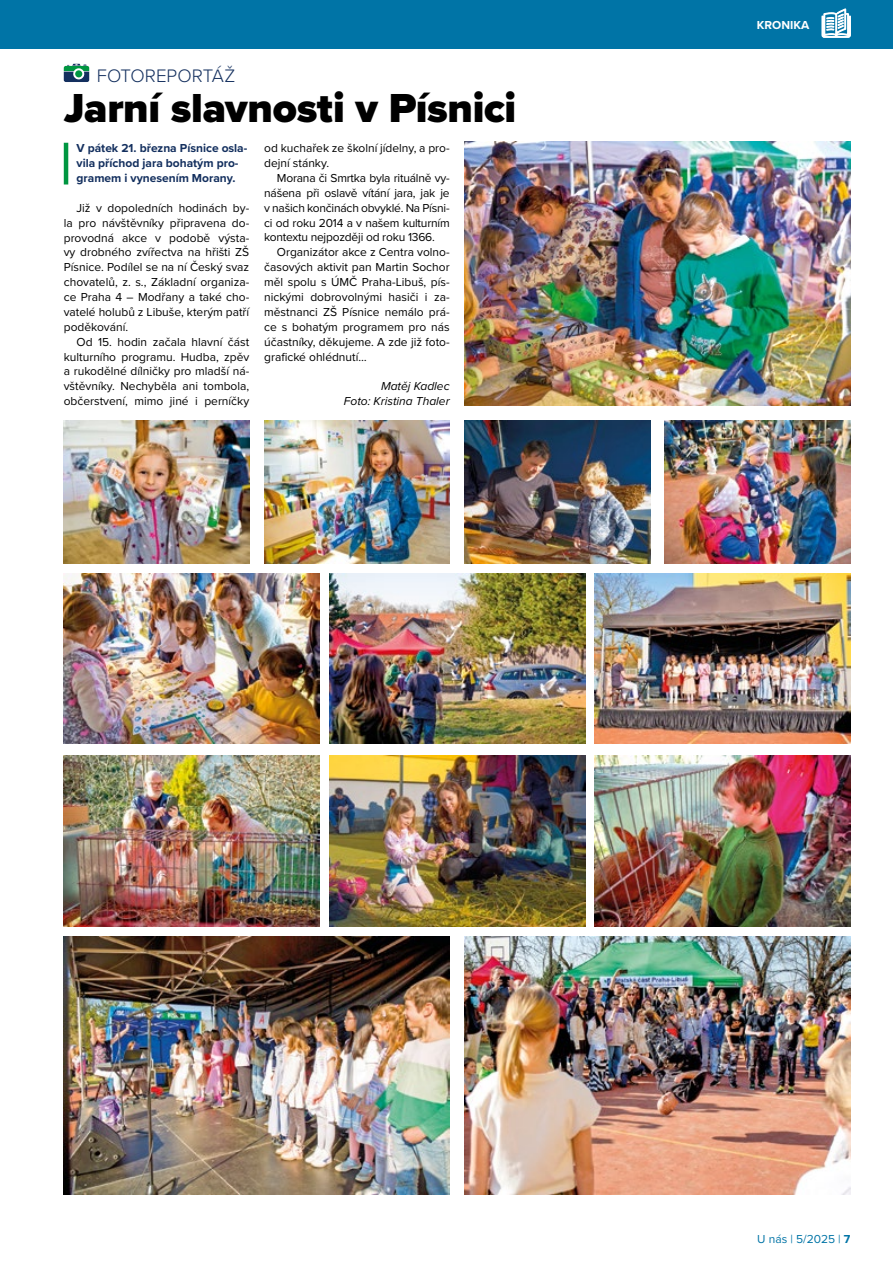
<style>
.page{position:relative;width:893px;height:1263px;background:#fff}
.page>*{position:absolute;margin:0;border:0;box-sizing:border-box;transform-origin:0 0}
.t1{font:900 42px "Proxima Nova";letter-spacing:-.01em;color:#000}
.t2{font:300 18.75px "Proxima Nova";letter-spacing:.005em;color:#132f5e}
.t3{font:12px/14.9px "Proxima Nova";color:#000;text-align:justify}
.t4{font:700 12px/14.9px "Proxima Nova";color:#132f5e}
.t5{font:italic 12px/14.9px "Proxima Nova";color:#000;text-align:right}
.t6{font:12px "Proxima Nova";color:#0074a6}
.t7{font:700 12px "Proxima Nova";color:#fff}
.s1{font-weight:700}
</style>
<div class="page">
<div style="left:0;top:0;width:893px;height:48px;background:#0074a6"></div>
<svg style="left:822px;top:8px;width:29px;height:30px"></svg>
<hr style="left:64px;top:143px;width:4px;height:41px;background:#009641">
<svg style="left:64px;top:64px;width:25px;height:18px"></svg>
<img style="left:465px;top:420px;width:185px;height:143px">
<img style="left:329px;top:756px;width:256px;height:170px">
<img style="left:64px;top:573px;width:256px;height:171px">
<img style="left:64px;top:756px;width:256px;height:170px">
<img style="left:465px;top:142px;width:385px;height:263px">
<img style="left:64px;top:420px;width:185px;height:143px">
<img style="left:264px;top:420px;width:186px;height:143px">
<img style="left:595px;top:756px;width:255px;height:170px">
<img style="left:665px;top:420px;width:185px;height:143px">
<img style="left:595px;top:573px;width:255px;height:171px">
<img style="left:64px;top:937px;width:386px;height:257px">
<img style="left:465px;top:937px;width:385px;height:257px">
<img style="left:329px;top:573px;width:256px;height:171px">
<h2 class="t2" style="left:97px;top:62px;width:140px">FOTOREPORTÁŽ</h2>
<h1 class="t1" style="left:64px;top:77px;width:454px">Jarní slavnosti v Písnici</h1>
<p class="t4" style="left:77px;top:141px;width:172px">V pátek 21. března Písnice osla&shy;vila příchod jara bohatým pro&shy;gramem i vynesením Morany.</p>
<p class="t3" style="left:64px;top:200px;width:187px;text-indent:13px">Již v dopoledních hodinách by&shy;la pro návštěvníky připravena do&shy;provodná akce v podobě výsta&shy;vy drobného zvířectva na hřišti ZŠ Písnice. Podílel se na ní Český svaz chovatelů, z. s., Základní organiza&shy;ce Praha 4 – Modřany a také cho&shy;vatelé holubů z Libuše, kterým patří poděkování.</p>
<p class="t3" style="left:64px;top:334px;width:187px;text-indent:13px">Od 15. hodin začala hlavní část kulturního programu. Hudba, zpěv a rukodělné dílničky pro mladší ná&shy;vštěvníky. Nechyběla ani tombola, občerstvení, mimo jiné i perníčky</p>
<p class="t3" style="left:264px;top:140px;width:187px">od kuchařek ze školní jídelny, a pro&shy;dejní stánky.</p>
<p class="t3" style="left:264px;top:170px;width:187px;text-indent:13px">Morana či Smrtka byla rituálně vy&shy;nášena při oslavě vítání jara, jak je v našich končinách obvyklé. Na Písni&shy;ci od roku 2014 a v našem kulturním kontextu nejpozději od roku 1366.</p>
<p class="t3" style="left:264px;top:244px;width:187px;text-indent:13px">Organizátor akce z Centra volno&shy;časových aktivit pan Martin Sochor měl spolu s ÚMČ Praha-Libuš, pís&shy;nickými dobrovolnými hasiči i za&shy;městnanci ZŠ Písnice nemálo prá&shy;ce s bohatým programem pro nás účastníky, děkujeme. A zde již foto&shy;grafické ohlédnutí…</p>
<p class="t5" style="left:344px;top:378px;width:107px">Matěj Kadlec<br>Foto: Kristina Thaler</p>
<p class="t7" style="left:757px;top:16px;width:54px">KRONIKA</p>
<p class="t6" style="left:757px;top:1230px;width:95px">U nás | 5/2025 | <span class="s1">7</span></p>
</div>
